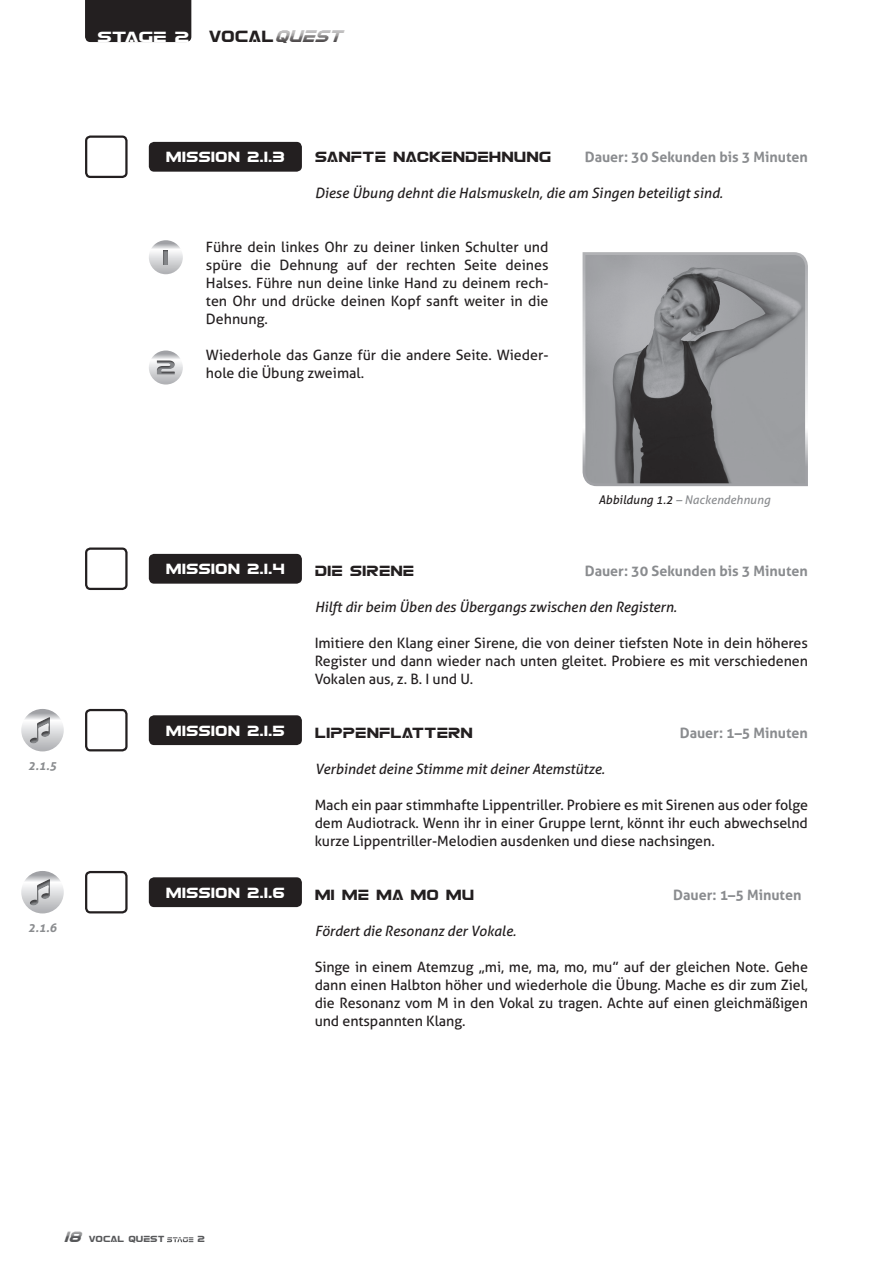
<style>
.page{position:relative;width:893px;height:1263px;background:#fff}
.page>*{position:absolute;margin:0;border:0;box-sizing:border-box;transform-origin:0 0}
.t1{font:15px "Eurofighter";color:#231f20}
.t2{font:15px "Eurofighter";color:#fff}
.t3{font:15px "Eurofighter Expanded";letter-spacing:-.015em;color:#fff}
.t4{font:14.25px/18px "Aller";letter-spacing:-.005em;color:#231f20;text-align:justify}
.t5{font:italic 14.25px "Aller";letter-spacing:-.005em;color:#231f20}
.t6{font:700 14.25px "Aller";color:#8a8c8f}
.t7{font:italic 12px "Aller";color:#8a8c8f}
.t8{font:italic 700 12px "Aller";color:#8a8c8f}
.t9{font:9px "Eurofighter";color:#57585a}
.s1{font-family:"Eurofighter";font-size:16.5px;color:#231f20}
.s2{font-family:"Eurofighter Gradient";font-style:italic;font-size:16.5px;color:#231f20}
.s3{color:#231f20}
.s4{font-family:"Eurofighter Halftone";font-style:italic;font-size:15px}
</style>
<div class="page">
<div style="left:85px;top:0;width:106px;height:42px;background:#231f20"></div>
<svg style="left:167px;top:1237px;width:26px;height:5px"></svg>
<svg style="left:582px;top:252px;width:226px;height:235px;background:#88898b"></svg>
<svg style="left:21px;top:709px;width:43px;height:42px"></svg>
<div style="left:27px;top:714px;width:24px;height:30px;background:#231f20;opacity:.55"></div>
<svg style="left:21px;top:871px;width:43px;height:42px"></svg>
<div style="left:27px;top:876px;width:24px;height:30px;background:#231f20;opacity:.55"></div>
<div style="left:149px;top:142px;width:153px;height:30px;background:#231f20;border-radius:5px"></div>
<div style="left:149px;top:554px;width:153px;height:30px;background:#231f20;border-radius:5px"></div>
<div style="left:149px;top:715px;width:153px;height:30px;background:#231f20;border-radius:5px"></div>
<div style="left:149px;top:877px;width:153px;height:30px;background:#231f20;border-radius:5px"></div>
<div style="left:85px;top:135px;width:43px;height:43px;border:2px solid #231f20;border-radius:4px"></div>
<div style="left:85px;top:547px;width:43px;height:43px;border:2px solid #231f20;border-radius:4px"></div>
<div style="left:85px;top:709px;width:43px;height:42px;border:2px solid #231f20;border-radius:4px"></div>
<div style="left:85px;top:871px;width:43px;height:42px;border:2px solid #231f20;border-radius:4px"></div>
<svg style="left:149px;top:240px;width:34px;height:34px"></svg>
<div style="left:163px;top:248px;width:6px;height:17px;background:#231f20;opacity:.55"></div>
<svg style="left:149px;top:350px;width:34px;height:34px"></svg>
<div style="left:157px;top:358px;width:19px;height:18px;background:#231f20;opacity:.55"></div>
<p class="t3" style="left:97px;top:29px;width:246px">STAGE 2 <span class="s1">VOCAL</span><span class="s2">QUEST</span></p>
<p class="t2" style="left:166px;top:149px;width:121px">MISSION 2.1.3</p>
<p class="t1" style="left:315px;top:149px;width:238px">SANFTE NACKENDEHNUNG</p>
<p class="t6" style="left:585px;top:148px;width:225px">Dauer: 30 Sekunden bis 3 Minuten</p>
<p class="t5" style="left:315px;top:184px;width:410px">Diese Übung dehnt die Halsmuskeln, die am Singen beteiligt sind.</p>
<p class="t4" style="left:206px;top:238px;width:344px">Führe dein linkes Ohr zu deiner linken Schulter und spüre die Dehnung auf der rechten Seite deines Halses. Führe nun deine linke Hand zu deinem rech&shy;ten Ohr und drücke deinen Kopf sanft weiter in die Dehnung.</p>
<p class="t4" style="left:206px;top:346px;width:344px">Wiederhole das Ganze für die andere Seite. Wieder&shy;hole die Übung zweimal.</p>
<p class="t7" style="left:598px;top:492px;width:173px"><span class="s3">Abbildung 1.2</span> – Nackendehnung</p>
<p class="t8" style="left:28px;top:758px;width:30px">2.1.5</p>
<p class="t8" style="left:28px;top:920px;width:30px">2.1.6</p>
<p class="t2" style="left:166px;top:561px;width:121px">MISSION 2.1.4</p>
<p class="t1" style="left:315px;top:563px;width:101px">DIE SIRENE</p>
<p class="t6" style="left:585px;top:562px;width:225px">Dauer: 30 Sekunden bis 3 Minuten</p>
<p class="t5" style="left:315px;top:598px;width:364px">Hilft dir beim Üben des Übergangs zwischen den Registern.</p>
<p class="t4" style="left:315px;top:634px;width:495px">Imitiere den Klang einer Sirene, die von deiner tiefsten Note in dein höheres Register und dann wieder nach unten gleitet. Probiere es mit verschiedenen Vokalen aus, z. B. I und U.</p>
<p class="t2" style="left:166px;top:723px;width:121px">MISSION 2.1.5</p>
<p class="t1" style="left:315px;top:725px;width:160px">LIPPENFLATTERN</p>
<p class="t6" style="left:680px;top:724px;width:130px">Dauer: 1–5 Minuten</p>
<p class="t5" style="left:315px;top:760px;width:292px">Verbindet deine Stimme mit deiner Atemstütze.</p>
<p class="t4" style="left:315px;top:796px;width:495px">Mach ein paar stimmhafte Lippentriller. Probiere es mit Sirenen aus oder folge dem Audiotrack. Wenn ihr in einer Gruppe lernt, könnt ihr euch abwechselnd kurze Lippentriller-Melodien ausdenken und diese nachsingen.</p>
<p class="t2" style="left:166px;top:885px;width:121px">MISSION 2.1.6</p>
<p class="t1" style="left:315px;top:887px;width:161px">MI ME MA MO MU</p>
<p class="t6" style="left:673px;top:886px;width:130px">Dauer: 1–5 Minuten</p>
<p class="t5" style="left:315px;top:922px;width:203px">Fördert die Resonanz der Vokale.</p>
<p class="t4" style="left:315px;top:958px;width:495px">Singe in einem Atemzug „mi, me, ma, mo, mu” auf der gleichen Note. Gehe dann einen Halbton höher und wiederhole die Übung. Mache es dir zum Ziel, die Resonanz vom M in den Vokal zu tragen. Achte auf einen gleichmäßigen und entspannten Klang.</p>
<p class="t9" style="left:64px;top:1234px;width:102px"><span class="s4">18</span> VOCAL QUEST</p>
<p class="t9" style="left:197px;top:1234px;width:9px">2</p>
</div>
